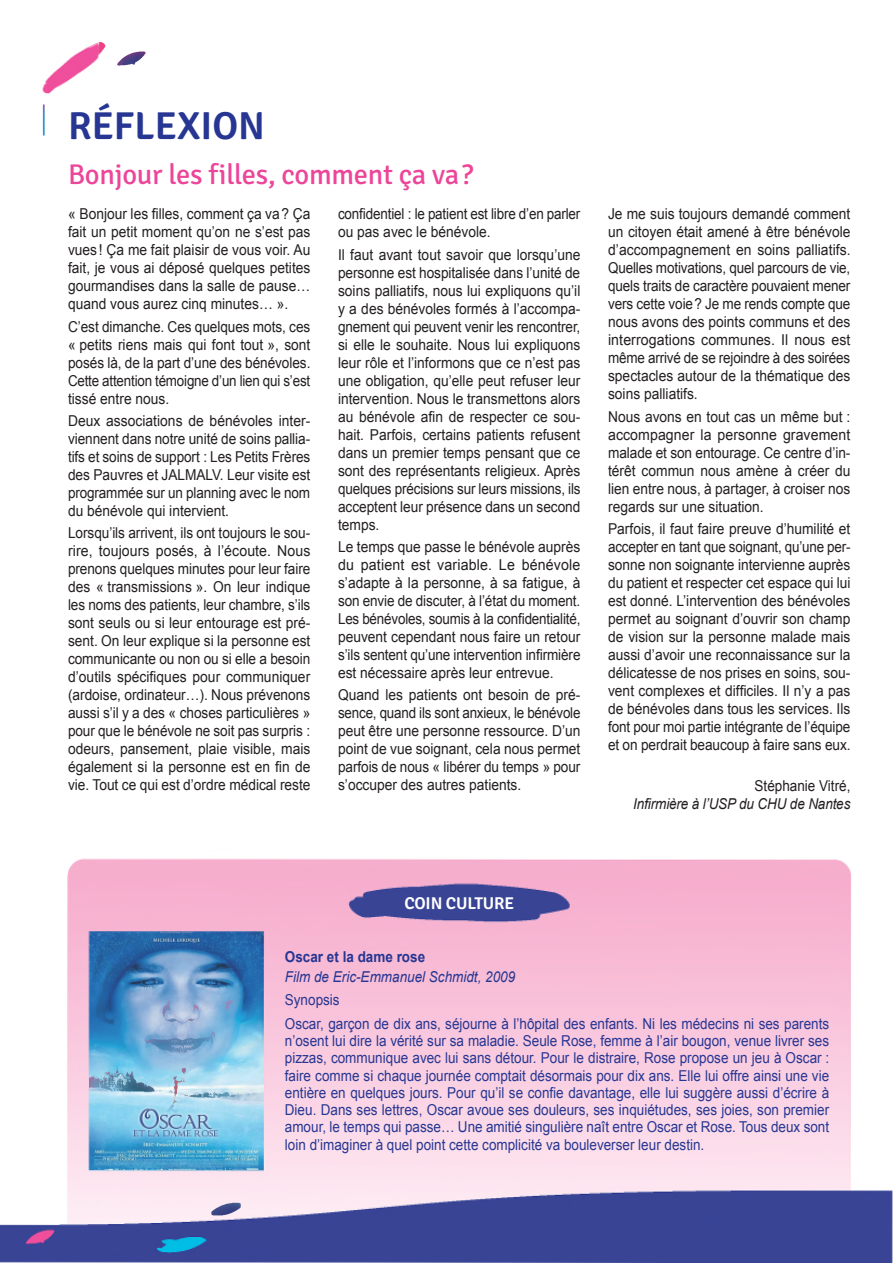
<style>
.page{position:relative;width:893px;height:1263px;background:#fff}
.page>*{position:absolute;margin:0;border:0;box-sizing:border-box;transform-origin:0 0}
.t1{font:600 39px "Signika";color:#263692}
.t2{font:28.5px "Signika";letter-spacing:-.01em;color:#ed4599}
.t3{font:600 17.1px "Signika";letter-spacing:-.01em;color:#fff}
.t4{font:15px/18px "Arial";color:#231f20;text-align:justify;scale:.92 1}
.t5{font:15px/18px "Arial";color:#231f20;text-align:justify;scale:.91 1}
.t6{font:15px/17.2px "Arial";color:#263692;scale:.9 1}
.t7{font:15px/18px "Arial";color:#231f20;scale:.9 1}
.t8{font:italic 15px "Arial";color:#263692;scale:.9 1}
.t9{font:italic 15px "Arial";letter-spacing:-.01em;color:#231f20;scale:.9 1}
.t10{font:700 15px "Arial";color:#263692;scale:.9 1}
</style>
<div class="page">
<img style="left:0;top:42px;width:893px;height:1221px">
<h1 class="t1" style="left:68px;top:103px;width:199px">RÉFLEXION</h1>
<h2 class="t2" style="left:68px;top:158px;width:407px">Bonjour les filles, comment ça va?</h2>
<p class="t4" style="left:68px;top:205px;width:265px">« Bonjour les filles, comment ça va? Ça fait un petit moment qu’on ne s’est pas vues! Ça me fait plaisir de vous voir. Au fait, je vous ai déposé quelques petites gourmandises dans la salle de pause… quand vous aurez cinq minutes… ».</p>
<p class="t5" style="left:68px;top:317px;width:268px">C’est dimanche. Ces quelques mots, ces « petits riens mais qui font tout », sont posés là, de la part d’une des bénévoles.<br>Cette attention témoigne d’un lien qui s’est tissé entre nous.</p>
<p class="t4" style="left:68px;top:412px;width:265px">Deux associations de bénévoles inter&shy;viennent dans notre unité de soins pallia&shy;tifs et soins de support : Les Petits Frères des Pauvres et JALMALV. Leur visite est programmée sur un planning avec le nom du bénévole qui intervient.</p>
<p class="t5" style="left:68px;top:524px;width:268px">Lorsqu’ils arrivent, ils ont toujours le sou&shy;rire, toujours posés, à l’écoute. Nous prenons quelques minutes pour leur faire des « transmissions ». On leur indique les noms des patients, leur chambre, s’ils sont seuls ou si leur entourage est pré&shy;sent. On leur explique si la personne est communicante ou non ou si elle a besoin d’outils spécifiques pour communiquer (ardoise, ordinateur…). Nous prévenons aussi s’il y a des « choses particulières » pour que le bénévole ne soit pas surpris : odeurs, pansement, plaie visible, mais également si la personne est en fin de vie. Tout ce qui est d’ordre médical reste</p>
<p class="t7" style="left:338px;top:205px;width:271px">confidentiel : le patient est libre d’en parler ou pas avec le bénévole.</p>
<p class="t4" style="left:338px;top:245px;width:265px">Il faut avant tout savoir que lorsqu’une personne est hospitalisée dans l’unité de soins palliatifs, nous lui expliquons qu’il y a des bénévoles formés à l’accompa&shy;gnement qui peuvent venir les rencontrer, si elle le souhaite. Nous lui expliquons leur rôle et l’informons que ce n’est pas une obligation, qu’elle peut refuser leur intervention. Nous le transmettons alors au bénévole afin de respecter ce sou&shy;hait. Parfois, certains patients refusent dans un premier temps pensant que ce sont des représentants religieux. Après quelques précisions sur leurs missions, ils acceptent leur présence dans un second temps.</p>
<p class="t4" style="left:338px;top:538px;width:265px">Le temps que passe le bénévole auprès du patient est variable. Le bénévole s’adapte à la personne, à sa fatigue, à son envie de discuter, à l’état du moment.<br>Les bénévoles, soumis à la confidentialité, peuvent cependant nous faire un retour s’ils sentent qu’une intervention infirmière est nécessaire après leur entrevue.</p>
<p class="t4" style="left:338px;top:686px;width:265px">Quand les patients ont besoin de pré&shy;sence, quand ils sont anxieux, le bénévole peut être une personne ressource. D’un point de vue soignant, cela nous permet parfois de nous « libérer du temps » pour s’occuper des autres patients.</p>
<p class="t4" style="left:608px;top:205px;width:265px">Je me suis toujours demandé comment un citoyen était amené à être bénévole d’accompagnement en soins palliatifs.<br>Quelles motivations, quel parcours de vie, quels traits de caractère pouvaient mener vers cette voie? Je me rends compte que nous avons des points communs et des interrogations communes. Il nous est même arrivé de se rejoindre à des soirées spectacles autour de la thématique des soins palliatifs.</p>
<p class="t4" style="left:608px;top:407px;width:265px">Nous avons en tout cas un même but : accompagner la personne gravement malade et son entourage. Ce centre d’in&shy;térêt commun nous amène à créer du lien entre nous, à partager, à croiser nos regards sur une situation.</p>
<p class="t4" style="left:608px;top:520px;width:265px">Parfois, il faut faire preuve d’humilité et accepter en tant que soignant, qu’une per&shy;sonne non soignante intervienne auprès du patient et respecter cet espace qui lui est donné. L’intervention des bénévoles permet au soignant d’ouvrir son champ de vision sur la personne malade mais aussi d’avoir une reconnaissance sur la délicatesse de nos prises en soins, sou&shy;vent complexes et difficiles. Il n’y a pas de bénévoles dans tous les services. Ils font pour moi partie intégrante de l’équipe et on perdrait beaucoup à faire sans eux.</p>
<p class="t7" style="left:755px;top:776px;width:108px">Stéphanie Vitré,</p>
<p class="t9" style="left:633px;top:794px;width:243px">Infirmière à l’USP du CHU de Nantes</p>
<p class="t3" style="left:404px;top:893px;width:111px">COIN CULTURE</p>
<p class="t10" style="left:285px;top:947px;width:157px">Oscar et la dame rose</p>
<p class="t8" style="left:285px;top:966px;width:257px">Film de Eric-Emmanuel Schmidt, 2009</p>
<p class="t6" style="left:285px;top:988px;width:606px;line-height:23.7px">Synopsis<br>Oscar, garçon de dix ans, séjourne à l’hôpital des enfants. Ni les médecins ni ses parents</p>
<p class="t6" style="left:285px;top:1032px;width:606px;text-align:justify">n’osent lui dire la vérité sur sa maladie. Seule Rose, femme à l’air bougon, venue livrer ses pizzas, communique avec lui sans détour. Pour le distraire, Rose propose un jeu à Oscar : faire comme si chaque journée comptait désormais pour dix ans. Elle lui offre ainsi une vie entière en quelques jours. Pour qu’il se confie davantage, elle lui suggère aussi d’écrire à Dieu. Dans ses lettres, Oscar avoue ses douleurs, ses inquiétudes, ses joies, son premier amour, le temps qui passe… Une amitié singulière naît entre Oscar et Rose. Tous deux sont loin d’imaginer à quel point cette complicité va bouleverser leur destin.</p>
</div>
